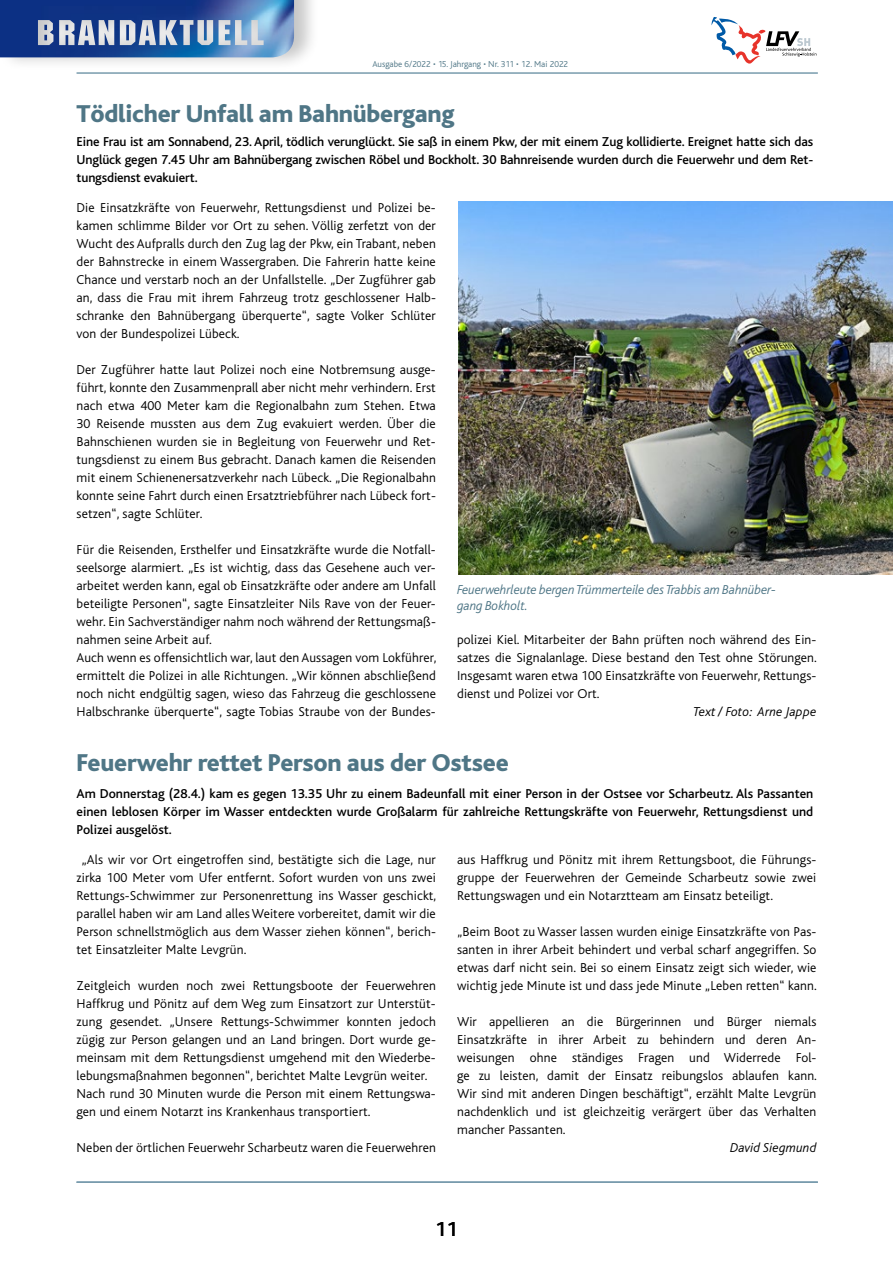
<style>
.page{position:relative;width:893px;height:1263px;background:#fff}
.page>*{position:absolute;margin:0;border:0;box-sizing:border-box;transform-origin:0 0}
.t1{font:800 25.5px "Bliss";letter-spacing:-.01em;color:#4f7686}
.t2{font:500 21px "Bliss";color:#000}
.t3{font:300 13.5px/18px "Bliss";letter-spacing:.01em;color:#000;text-align:justify}
.t4{font:500 13.5px/18px "Bliss";letter-spacing:-.01em;color:#000;text-align:justify}
.t5{font:italic 300 13.5px/16.5px "Bliss";letter-spacing:-.01em;color:#4f7686}
.t6{font:italic 300 13.5px "Bliss";letter-spacing:.01em;color:#000}
.t7{font:300 9px "Bliss";color:#4f7686}
</style>
<div class="page">
<hr style="left:77px;top:1181px;width:741px;height:2px;background:#789bad">
<hr style="left:77px;top:72px;width:741px;height:2px;background:#789bad">
<svg style="left:711px;top:17px;width:105px;height:47px"></svg>
<div style="left:0;top:0;width:320px;height:71px;background:#000;opacity:.22"></div>
<img style="left:0;top:0;width:294px;height:57px">
<img style="left:458px;top:202px;width:435px;height:372px">
<p class="t7" style="left:372px;top:59px;width:197px">Ausgabe 6/2022 • 15. Jahrgang • Nr. 311 • 12. Mai 2022</p>
<h1 class="t1" style="left:77px;top:100px;width:380px">Tödlicher Unfall am Bahnübergang</h1>
<p class="t4" style="left:77px;top:133px;width:738px">Eine Frau ist am Sonnabend, 23. April, tödlich verunglückt. Sie saß in einem Pkw, der mit einem Zug kollidierte. Ereignet hatte sich das Unglück gegen 7.45 Uhr am Bahnübergang zwischen Röbel und Bockholt. 30 Bahnreisende wurden durch die Feuerwehr und dem Ret&shy;tungsdienst evakuiert.</p>
<p class="t3" style="left:77px;top:199px;width:361px">Die Einsatzkräfte von Feuerwehr, Rettungsdienst und Polizei be&shy;kamen schlimme Bilder vor Ort zu sehen. Völlig zerfetzt von der Wucht des Aufpralls durch den Zug lag der Pkw, ein Trabant, neben der Bahnstrecke in einem Wassergraben. Die Fahrerin hatte keine Chance und verstarb noch an der Unfallstelle. „Der Zugführer gab an, dass die Frau mit ihrem Fahrzeug trotz geschlossener Halb&shy;schranke den Bahnübergang überquerte“, sagte Volker Schlüter von der Bundespolizei Lübeck.</p>
<p class="t3" style="left:77px;top:361px;width:361px">Der Zugführer hatte laut Polizei noch eine Notbremsung ausge&shy;führt, konnte den Zusammenprall aber nicht mehr verhindern. Erst nach etwa 400 Meter kam die Regionalbahn zum Stehen. Etwa 30 Reisende mussten aus dem Zug evakuiert werden. Über die Bahnschienen wurden sie in Begleitung von Feuerwehr und Ret&shy;tungsdienst zu einem Bus gebracht. Danach kamen die Reisenden mit einem Schienenersatzverkehr nach Lübeck. „Die Regionalbahn konnte seine Fahrt durch einen Ersatztriebführer nach Lübeck fort&shy;setzen“, sagte Schlüter.</p>
<p class="t3" style="left:77px;top:541px;width:361px;text-align:left">Für die Reisenden, Ersthelfer und Einsatzkräfte wurde die Notfall&shy;seelsorge alarmiert. „Es ist wichtig, dass das Gesehene auch ver&shy;arbeitet werden kann, egal ob Einsatzkräfte oder andere am Unfall beteiligte Personen“, sagte Einsatzleiter Nils Rave von der Feuer&shy;wehr. Ein Sachverständiger nahm noch während der Rettungsmaß&shy;nahmen seine Arbeit auf.<br>Auch wenn es offensichtlich war, laut den Aussagen vom Lokführer, ermittelt die Polizei in alle Richtungen. „Wir können abschließend noch nicht endgültig sagen, wieso das Fahrzeug die geschlossene Halbschranke überquerte“, sagte Tobias Straube von der Bundes-</p>
<p class="t5" style="left:457px;top:581px;width:321px">Feuerwehrleute bergen Trümmerteile des Trabbis am Bahnüber&shy;gang Bokholt.</p>
<p class="t3" style="left:457px;top:631px;width:361px">polizei Kiel. Mitarbeiter der Bahn prüften noch während des Ein&shy;satzes die Signalanlage. Diese bestand den Test ohne Störungen.<br>Insgesamt waren etwa 100 Einsatzkräfte von Feuerwehr, Rettungs&shy;dienst und Polizei vor Ort.</p>
<p class="t6" style="left:694px;top:705px;width:124px">Text / Foto: Arne Jappe</p>
<h1 class="t1" style="left:77px;top:749px;width:434px">Feuerwehr rettet Person aus der Ostsee</h1>
<p class="t4" style="left:77px;top:785px;width:738px">Am Donnerstag (28.4.) kam es gegen 13.35 Uhr zu einem Badeunfall mit einer Person in der Ostsee vor Scharbeutz. Als Passanten einen leblosen Körper im Wasser entdeckten wurde Großalarm für zahlreiche Rettungskräfte von Feuerwehr, Rettungsdienst und Polizei ausgelöst.</p>
<p class="t3" style="left:77px;top:851px;width:361px;text-indent:5px">„Als wir vor Ort eingetroffen sind, bestätigte sich die Lage, nur zirka 100 Meter vom Ufer entfernt. Sofort wurden von uns zwei Rettungs-Schwimmer zur Personenrettung ins Wasser geschickt, parallel haben wir am Land alles Weitere vorbereitet, damit wir die Person schnellstmöglich aus dem Wasser ziehen können“, berich&shy;tet Einsatzleiter Malte Levgrün.</p>
<p class="t3" style="left:77px;top:977px;width:361px;text-align:left">Zeitgleich wurden noch zwei Rettungsboote der Feuerwehren Haffkrug und Pönitz auf dem Weg zum Einsatzort zur Unterstüt&shy;zung gesendet. „Unsere Rettungs-Schwimmer konnten jedoch zügig zur Person gelangen und an Land bringen. Dort wurde ge&shy;meinsam mit dem Rettungsdienst umgehend mit den Wiederbe&shy;lebungsmaßnahmen begonnen“, berichtet Malte Levgrün weiter.<br>Nach rund 30 Minuten wurde die Person mit einem Rettungswa&shy;gen und einem Notarzt ins Krankenhaus transportiert.</p>
<p class="t3" style="left:77px;top:1139px;width:361px">Neben der örtlichen Feuerwehr Scharbeutz waren die Feuerwehren</p>
<p class="t3" style="left:457px;top:851px;width:361px">aus Haffkrug und Pönitz mit ihrem Rettungsboot, die Führungs&shy;gruppe der Feuerwehren der Gemeinde Scharbeutz sowie zwei Rettungswagen und ein Notarztteam am Einsatz beteiligt.</p>
<p class="t3" style="left:457px;top:923px;width:361px">„Beim Boot zu Wasser lassen wurden einige Einsatzkräfte von Pas&shy;santen in ihrer Arbeit behindert und verbal scharf angegriffen. So etwas darf nicht sein. Bei so einem Einsatz zeigt sich wieder, wie wichtig jede Minute ist und dass jede Minute „Leben retten“ kann.</p>
<p class="t3" style="left:457px;top:1013px;width:361px">Wir appellieren an die Bürgerinnen und Bürger niemals Einsatzkräfte in ihrer Arbeit zu behindern und deren An&shy;weisungen ohne ständiges Fragen und Widerrede Fol&shy;ge zu leisten, damit der Einsatz reibungslos ablaufen kann.<br>Wir sind mit anderen Dingen beschäftigt“, erzählt Malte Levgrün nachdenklich und ist gleichzeitig verärgert über das Verhalten mancher Passanten.</p>
<p class="t6" style="left:730px;top:1140px;width:88px">David Siegmund</p>
<h2 class="t2" style="left:435px;top:1218px;width:24px">11</h2>
</div>
